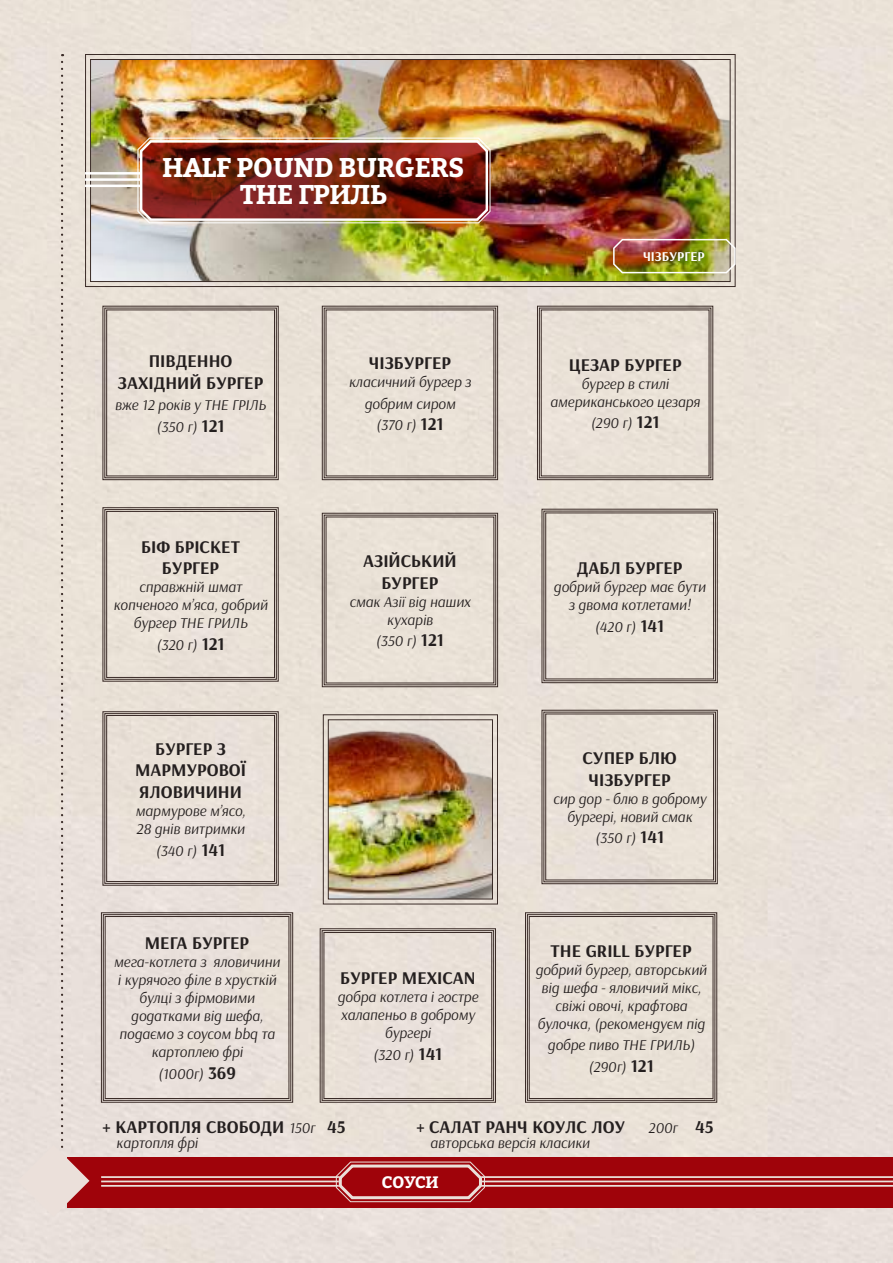
<style>
.page{position:relative;width:893px;height:1263px;background:#e9e1d8}
.page>*{position:absolute;margin:0;border:0;box-sizing:border-box;transform-origin:0 0}
.t1{font:700 27px/27px "Bitter";letter-spacing:-.02em;color:#fff;text-align:center}
.t2{font:700 18px/21.6px "Arsenal";color:#241f1f;text-align:center}
.t3{font:700 16.5px "Bitter";letter-spacing:-.025em;color:#fff}
.t4{font:italic 15px/18px "Arsenal";color:#241f1f;text-align:center}
.t5{font:700 13.5px "Arsenal";color:#fff}
.s1{font-weight:700;font-style:normal;font-size:18px}
.s2{font-weight:400;font-style:italic;font-size:15px}
</style>
<div class="page">
<img style="left:322px;top:714px;width:176px;height:191px">
<div style="left:68px;top:1156px;width:825px;height:51px;background:#9f030a"></div>
<hr style="left:101px;top:1176px;width:792px;height:2px;background:#ebe0da">
<hr style="left:101px;top:1180px;width:792px;height:2px;background:#ebe0da">
<hr style="left:101px;top:1185px;width:792px;height:2px;background:#ebe0da">
<svg style="left:85px;top:53px;width:651px;height:235px;background:#c7bdb4"></svg>
<img style="left:90px;top:58px;width:641px;height:225px">
<div style="left:18px;top:62px;width:71px;height:1155px;background:#eae1d9"></div>
<svg style="left:101px;top:912px;width:192px;height:191px;background:#ded4ce"></svg>
<svg style="left:102px;top:305px;width:177px;height:175px;background:#ded5cb"></svg>
<svg style="left:322px;top:305px;width:176px;height:175px;background:#ded5cb"></svg>
<svg style="left:537px;top:305px;width:176px;height:175px;background:#ded5cc"></svg>
<svg style="left:102px;top:507px;width:177px;height:175px;background:#ded5cb"></svg>
<svg style="left:322px;top:512px;width:176px;height:175px;background:#ded5cb"></svg>
<svg style="left:541px;top:508px;width:177px;height:175px;background:#ded5cb"></svg>
<svg style="left:102px;top:711px;width:177px;height:175px;background:#ddd4cc"></svg>
<svg style="left:319px;top:928px;width:177px;height:175px;background:#ddd4cc"></svg>
<svg style="left:541px;top:709px;width:177px;height:175px;background:#ded5cb"></svg>
<svg style="left:525px;top:912px;width:192px;height:191px;background:#ded5cc"></svg>
<svg style="left:335px;top:1161px;width:151px;height:42px"></svg>
<div style="left:339px;top:1164px;width:143px;height:35px;border:3px solid #ebe0da;border-radius:12px"></div>
<hr style="left:85px;top:172px;width:57px;height:3px;background:#fff">
<hr style="left:85px;top:178px;width:57px;height:3px;background:#fff">
<hr style="left:85px;top:185px;width:57px;height:2px;background:#fff">
<svg style="left:137px;top:137px;width:354px;height:87px;background:#7b2c1f"></svg>
<div style="left:140px;top:140px;width:348px;height:81px;border:2px solid #fff;border-radius:10px"></div>
<img style="left:612px;top:238px;width:124px;height:36px">
<h1 class="t1" style="left:162px;top:154px;width:304px">HALF POUND BURGERS<br>THE ГРИЛЬ</h1>
<p class="t2" style="left:118px;top:351px;width:147px">ПІВДЕННО<br>ЗАХІДНИЙ БУРГЕР</p>
<p class="t4" style="left:115px;top:395px;width:153px;line-height:21.6px">вже 12 років у ТНЕ ГРІЛЬ (350 г) <span class="s1">121</span></p>
<p class="t2" style="left:141px;top:536px;width:100px">БІФ БРІСКЕТ<br>БУРГЕР</p>
<p class="t4" style="left:113px;top:578px;width:156px">справжній шмат копченого м’яса, добрий бургер ТНЕ ГРИЛЬ</p>
<p class="t4" style="left:156px;top:636px;width:70px">(320 г) <span class="s1">121</span></p>
<p class="t2" style="left:135px;top:738px;width:113px">БУРГЕР З<br>МАРМУРОВОЇ<br>ЯЛОВИЧИНИ</p>
<p class="t4" style="left:136px;top:802px;width:112px;text-align:left">мармурове м’ясо,<br>28 днів витримки</p>
<p class="t4" style="left:156px;top:842px;width:71px">(340 г) <span class="s1">141</span></p>
<p class="t2" style="left:145px;top:933px;width:106px">МЕГА БУРГЕР</p>
<p class="t4" style="left:114px;top:953px;width:168px">мега-котлета з яловичини і курячого філе в хрусткій булці з фірмовими додатками від шефа, подаємо з соусом bbq та картоплею фрі</p>
<p class="t4" style="left:158px;top:1065px;width:79px">(1000г) <span class="s1">369</span></p>
<p class="t2" style="left:369px;top:353px;width:84px">ЧІЗБУРГЕР</p>
<p class="t4" style="left:349px;top:371px;width:124px;line-height:21.6px">класичний бургер з добрим сиром<br>(370 г) <span class="s1">121</span></p>
<p class="t2" style="left:363px;top:551px;width:95px">АЗІЙСЬКИЙ<br>БУРГЕР</p>
<p class="t4" style="left:349px;top:593px;width:123px">смак Азії від наших кухарів</p>
<p class="t4" style="left:376px;top:632px;width:70px">(350 г) <span class="s1">121</span></p>
<p class="t2" style="left:340px;top:968px;width:137px">БУРГЕР MEXICAN</p>
<p class="t4" style="left:338px;top:988px;width:142px">добра котлета і гостре халапеньо в доброму бургері</p>
<p class="t4" style="left:373px;top:1046px;width:71px">(320 г) <span class="s1">141</span></p>
<p class="t5" style="left:643px;top:248px;width:63px">ЧІЗБУРГЕР</p>
<p class="t2" style="left:569px;top:354px;width:114px">ЦЕЗАР БУРГЕР</p>
<p class="t4" style="left:550px;top:375px;width:152px">бургер в стилі американського цезаря</p>
<p class="t4" style="left:591px;top:415px;width:70px">(290 г) <span class="s1">121</span></p>
<p class="t2" style="left:577px;top:557px;width:107px">ДАБЛ БУРГЕР</p>
<p class="t4" style="left:554px;top:578px;width:153px">добрий бургер має бути з двома котлетами!</p>
<p class="t4" style="left:595px;top:617px;width:71px">(420 г) <span class="s1">141</span></p>
<p class="t2" style="left:583px;top:748px;width:96px">СУПЕР БЛЮ<br>ЧІЗБУРГЕР</p>
<p class="t4" style="left:553px;top:790px;width:155px">сир дор - блю в доброму бургері, новий смак</p>
<p class="t4" style="left:595px;top:829px;width:71px">(350 г) <span class="s1">141</span></p>
<p class="t2" style="left:551px;top:940px;width:143px">THE GRILL БУРГЕР</p>
<p class="t4" style="left:535px;top:961px;width:173px">добрий бургер, авторський від шефа - яловичий мікс, свіжі овочі, крафтова булочка, (рекомендуєм під</p>
<p class="t4" style="left:548px;top:1034px;width:148px;line-height:21.6px">добре пиво ТНЕ ГРИЛЬ) (290г) <span class="s1">121</span></p>
<p class="t2" style="left:103px;top:1116px;width:245px">+ КАРТОПЛЯ СВОБОДИ <span class="s2">150г</span> 45</p>
<p class="t4" style="left:116px;top:1134px;width:83px">картопля фрі</p>
<p class="t2" style="left:416px;top:1116px;width:210px">+ САЛАТ РАНЧ КОУЛС ЛОУ</p>
<p class="t4" style="left:648px;top:1119px;width:67px">200г <span class="s1">45</span></p>
<p class="t4" style="left:430px;top:1134px;width:161px">авторська версія класики</p>
<p class="t3" style="left:381px;top:1170px;width:59px">СОУСИ</p>
</div>
